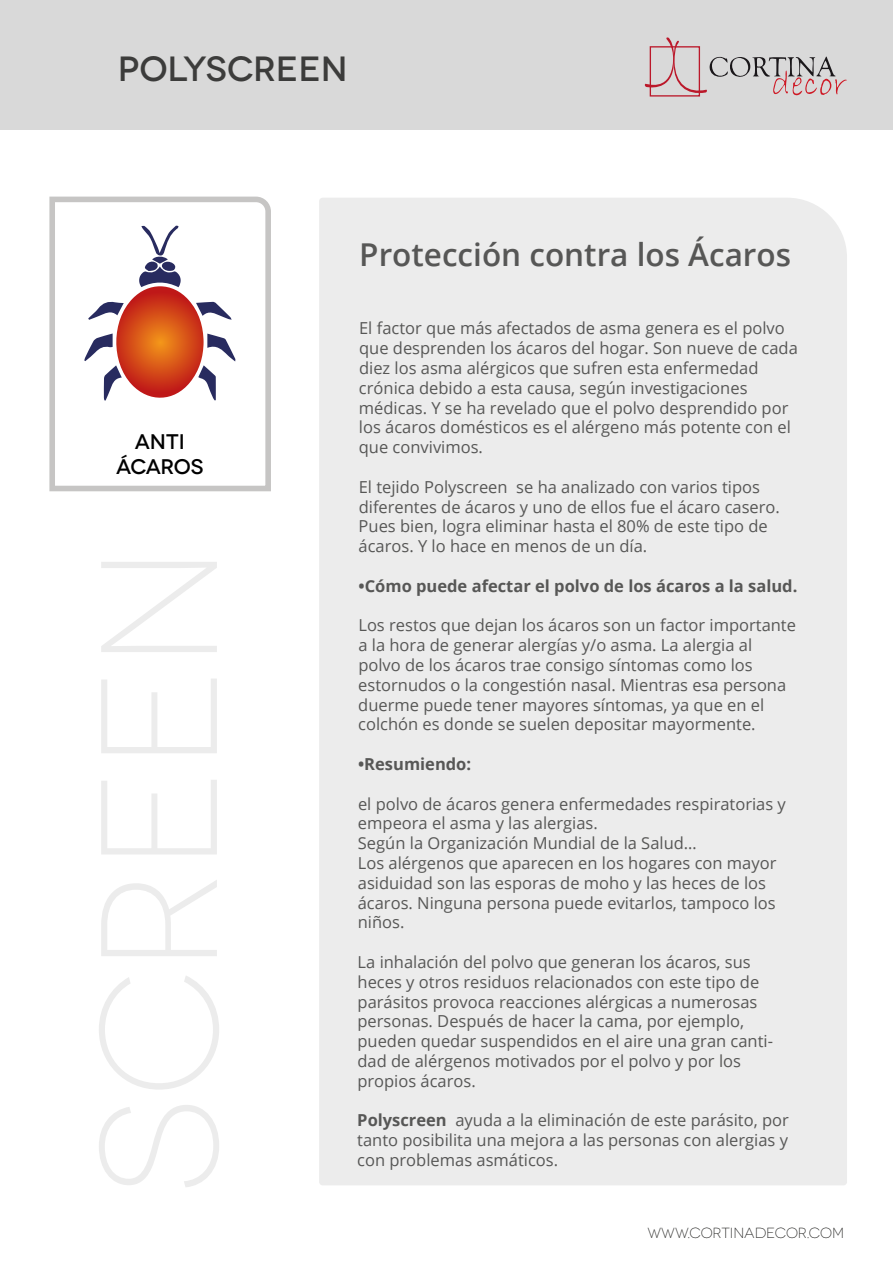
<style>
.page{position:relative;width:893px;height:1263px;background:#fff}
.page>*{position:absolute;margin:0;border:0;box-sizing:border-box;transform-origin:0 0}
.t1{font:500 34.95px "Novecentowide";color:#3c3c3b}
.t2{font:600 31.5px "Open Sans";color:#575756}
.t3{font:500 21.15px/25.3px "Novecentowide";letter-spacing:-.015em;color:#000;text-align:center}
.t4{font:16.5px/19.8px "Open Sans";color:#575756}
.t5{font:700 16.5px "Open Sans";color:#575756}
.t6{font:300 14.7px "Novecentowide";letter-spacing:-.005em;color:#1d1d1b}
.s1{font-weight:700}
</style>
<div class="page">
<div style="left:0;top:0;width:893px;height:129px;background:#d9d9d9"></div>
<svg style="left:644px;top:37px;width:203px;height:59px"></svg>
<div style="left:319px;top:198px;width:528px;height:987px;background:#ececec"></div>
<svg style="left:49px;top:196px;width:222px;height:296px"></svg>
<h1 class="t1" style="left:118px;top:47px;width:231px">POLYSCREEN</h1>
<p class="t3" style="left:116px;top:429px;width:89px">ANTI<br>ÁCAROS</p>
<h2 class="t2" style="left:359px;top:233px;width:433px">Protección contra los Ácaros</h2>
<p class="t4" style="left:359px;top:318px;width:440px">El factor que más afectados de asma genera es el polvo que desprenden los ácaros del hogar. Son nueve de cada diez los asma alérgicos que sufren esta enfermedad crónica debido a esta causa, según investigaciones médicas. Y se ha revelado que el polvo desprendido por los ácaros domésticos es el alérgeno más potente con el que convivimos.</p>
<p class="t4" style="left:359px;top:476px;width:423px">El tejido Polyscreen se ha analizado con varios tipos diferentes de ácaros y uno de ellos fue el ácaro casero.<br>Pues bien, logra eliminar hasta el 80% de este tipo de ácaros. Y lo hace en menos de un día.</p>
<p class="t5" style="left:359px;top:574px;width:440px">•Cómo puede afectar el polvo de los ácaros a la salud.</p>
<p class="t4" style="left:358px;top:615px;width:439px">Los restos que dejan los ácaros son un factor importante a la hora de generar alergías y/o asma. La alergia al polvo de los ácaros trae consigo síntomas como los estornudos o la congestión nasal. Mientras esa persona duerme puede tener mayores síntomas, ya que en el colchón es donde se suelen depositar mayormente.</p>
<p class="t5" style="left:358px;top:752px;width:115px">•Resumiendo:</p>
<p class="t4" style="left:358px;top:793px;width:430px">el polvo de ácaros genera enfermedades respiratorias y empeora el asma y las alergias.<br>Según la Organización Mundial de la Salud…<br>Los alérgenos que aparecen en los hogares con mayor asiduidad son las esporas de moho y las heces de los ácaros. Ninguna persona puede evitarlos, tampoco los niños.</p>
<p class="t4" style="left:357px;top:952px;width:417px">La inhalación del polvo que generan los ácaros, sus heces y otros residuos relacionados con este tipo de parásitos provoca reacciones alérgicas a numerosas personas. Después de hacer la cama, por ejemplo, pueden quedar suspendidos en el aire una gran canti&shy;dad de alérgenos motivados por el polvo y por los propios ácaros.</p>
<p class="t4" style="left:357px;top:1110px;width:433px;text-align:justify"><span class="s1">Polyscreen</span> ayuda a la eliminación de este parásito, por tanto posibilita una mejora a las personas con alergias y con problemas asmáticos.</p>
<p class="t6" style="left:647px;top:1224px;width:198px">WWW.CORTINADECOR.COM</p>
</div>
